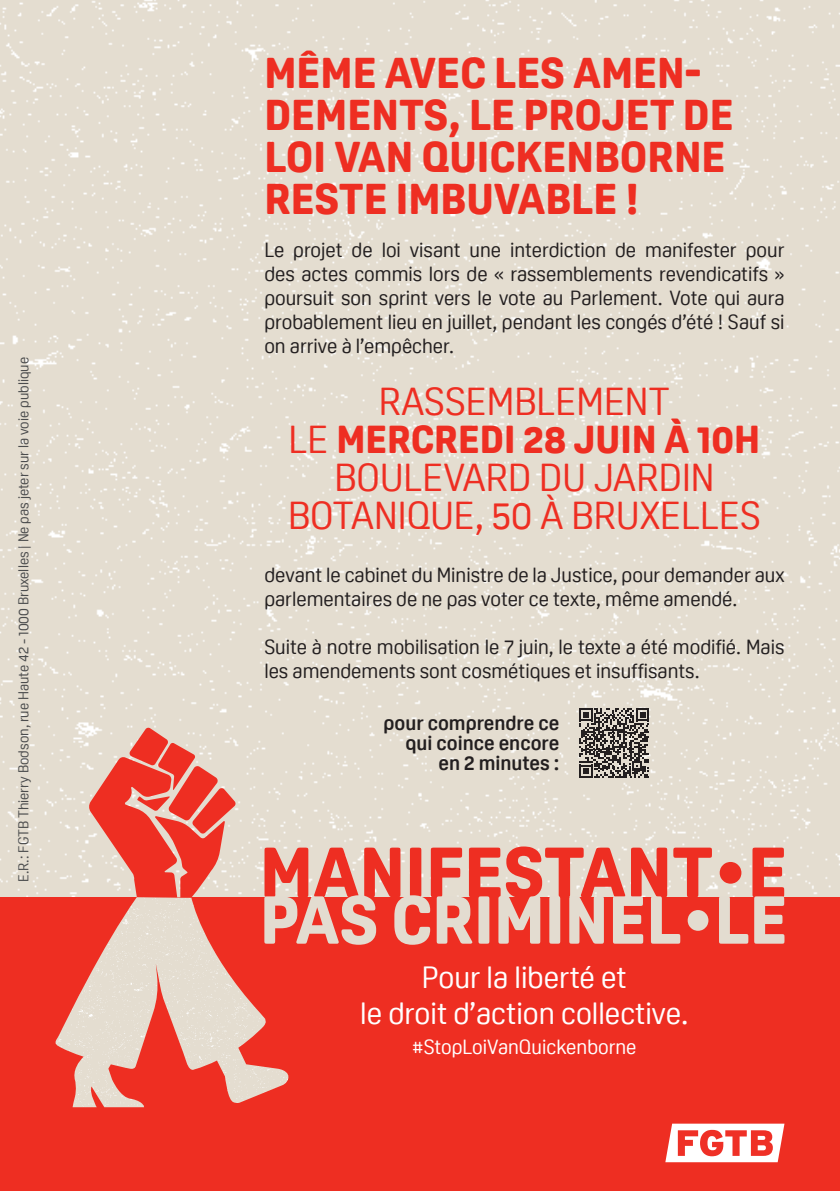
<style>
.page{position:relative;width:840px;height:1191px;background:#fff}
.page>*{position:absolute;margin:0;border:0;box-sizing:border-box;transform-origin:0 0}
.t1{font:800 42px/42px "Oscine";color:#ee2e22}
.t2{font:38px/38px "Oscine";color:#ee2e22;text-align:center}
.t3{font:30px/36px "Oscine";color:#fff;text-align:center}
.t4{font:20px/24px "Oscine";color:#231f20}
.t5{font:700 20px/20px "Oscine";color:#231f20;text-align:right}
.t6{font:20px "Oscine";color:#fff}
.t7{font:14px "Oscine";color:#4b4c4d}
.s1{font-weight:800}
</style>
<div class="page">
<div style="left:0;top:0;width:839px;height:897px;background:#e4ddd0"></div>
<div style="left:0;top:897px;width:839px;height:294px;background:#ee2e22"></div>
<img style="left:55px;top:897px;width:234px;height:210px">
<svg style="left:88px;top:727px;width:148px;height:170px;background:#e98074"></svg>
<svg style="left:264px;top:846px;width:447px;height:98px"></svg>
<svg style="left:718px;top:847px;width:66px;height:96px"></svg>
<svg style="left:665px;top:1123px;width:119px;height:39px"></svg>
<svg style="left:579px;top:708px;width:70px;height:70px;background:#78736e"></svg>
<p class="t7" style="left:16px;top:882px;width:526px;rotate:-90deg">E.R.: FGTB Thierry Bodson, rue Haute 42 - 1000 Bruxelles | Ne pas jeter sur la voie publique</p>
<h1 class="t1" style="left:264px;top:52px;width:470px">MÊME AVEC LES AMEN-<br>DEMENTS, LE PROJET DE<br>LOI VAN QUICKENBORNE<br>RESTE IMBUVABLE !</h1>
<p class="t4" style="left:264px;top:238px;width:521px;text-align:justify">Le projet de loi visant une interdiction de manifester pour des actes commis lors de « rassemblements revendicatifs » poursuit son sprint vers le vote au Parlement. Vote qui aura probablement lieu en juillet, pendant les congés d’été ! Sauf si on arrive à l’empêcher.</p>
<h2 class="t2" style="left:288px;top:382px;width:474px">RASSEMBLEMENT<br>LE <span class="s1">MERCREDI 28 JUIN À 10H<br></span>BOULEVARD DU JARDIN<br>BOTANIQUE, 50 À BRUXELLES</h2>
<p class="t4" style="left:264px;top:562px;width:521px">devant le cabinet du Ministre de la Justice, pour demander aux parlementaires de ne pas voter ce texte, même amendé.</p>
<p class="t4" style="left:264px;top:634px;width:521px">Suite à notre mobilisation le 7 juin, le texte a été modifié. Mais les amendements sont cosmétiques et insuffisants.</p>
<p class="t5" style="left:383px;top:713px;width:177px">pour comprendre ce qui coince encore en 2 minutes :</p>
<h3 class="t3" style="left:360px;top:959px;width:329px">Pour la liberté et<br>le droit d’action collective.</h3>
<p class="t6" style="left:412px;top:1035px;width:225px">#StopLoiVanQuickenborne</p>
</div>
